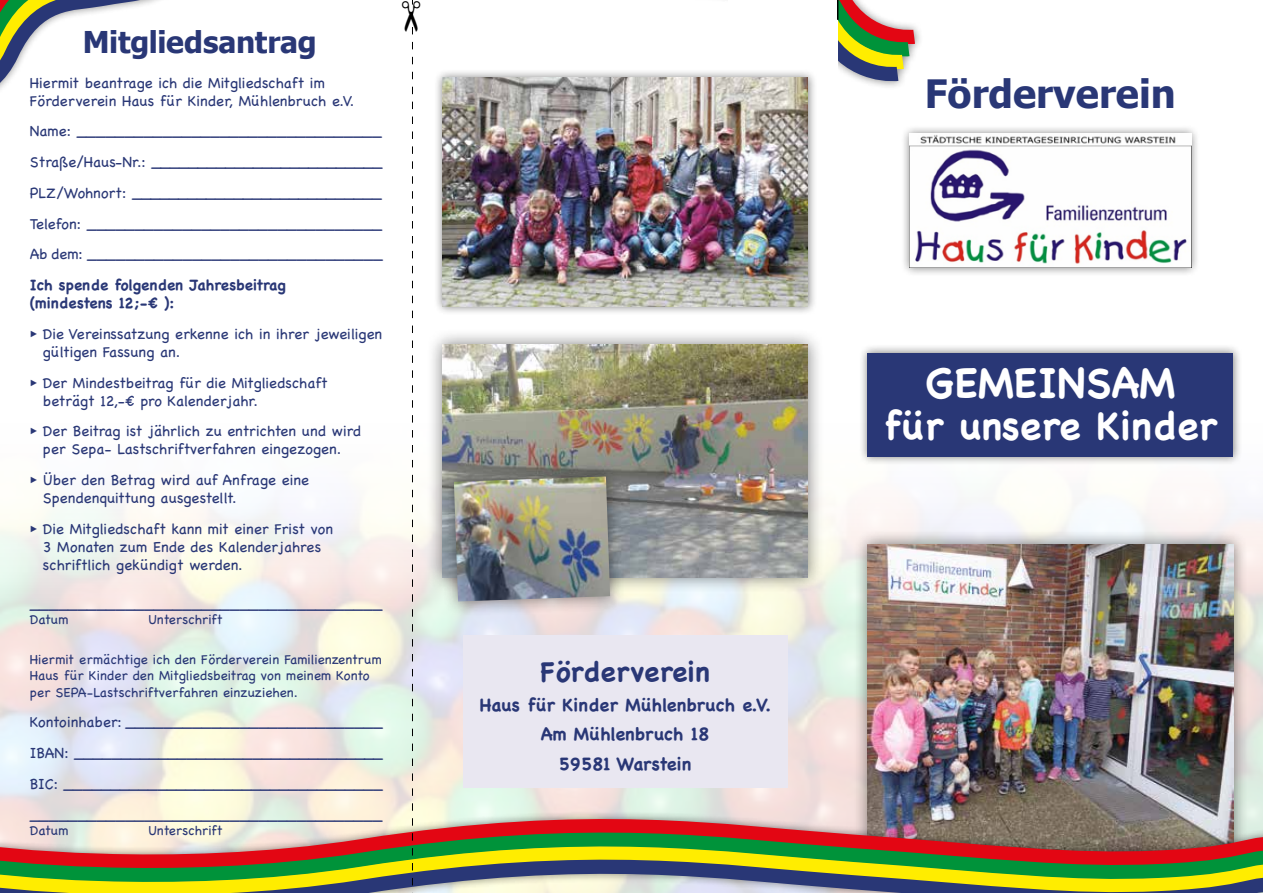
<style>
.page{position:relative;width:1263px;height:893px;background:#fff}
.page>*{position:absolute;margin:0;border:0;box-sizing:border-box;transform-origin:0 0}
.t1{font:700 42px "Chalkboard";color:#fff}
.t2{font:700 39px "Chalkboard";color:#fff}
.t3{font:700 39px "Tahoma";color:#293776}
.t4{font:700 30px "Tahoma";letter-spacing:-.01em;color:#293776}
.t5{font:700 27.75px "Chalkboard";color:#293776}
.t6{font:700 18px/29.4px "Chalkboard";color:#293776;text-align:center}
.t7{font:15px/18px "Chalkboard";color:#293776}
.t8{font:700 15px/18px "Chalkboard";color:#293776}
.t9{font:13.5px/16.2px "Chalkboard";color:#293776}
.s1{font-family:"Futura";font-weight:700}
</style>
<div class="page">
<div style="left:853px;top:530px;width:395px;height:344px;background:#000;opacity:.5"></div>
<img style="left:867px;top:544px;width:366px;height:250px">
<div style="left:900px;top:125px;width:301px;height:152px;background:#000;opacity:.5"></div>
<img style="left:909px;top:134px;width:282px;height:134px">
<div style="left:858px;top:344px;width:384px;height:121px;background:#000;opacity:.5"></div>
<div style="left:867px;top:353px;width:366px;height:103px;background:#293776"></div>
<svg style="left:0;top:794px;width:1263px;height:13px;background:#cbc7c0"></svg>
<svg style="left:0;top:807px;width:1263px;height:14px;background:#cdc7bd"></svg>
<svg style="left:0;top:821px;width:1263px;height:13px;background:#ca8f89"></svg>
<svg style="left:0;top:834px;width:1263px;height:59px;background:#938c4b"></svg>
<svg style="left:0;top:0;width:159px;height:90px"></svg>
<div style="left:433px;top:69px;width:384px;height:246px;background:#000;opacity:.5"></div>
<img style="left:442px;top:78px;width:366px;height:228px">
<svg style="left:619px;top:0;width:301px;height:88px"></svg>
<div style="left:463px;top:636px;width:324px;height:152px;background:#e9e7f1"></div>
<div style="left:426px;top:328px;width:398px;height:266px;background:#000;opacity:.5"></div>
<img style="left:442px;top:344px;width:366px;height:234px">
<div style="left:439px;top:461px;width:187px;height:156px;background:#000;opacity:.5"></div>
<img style="left:454px;top:476px;width:156px;height:125px">
<svg style="left:402px;top:0;width:19px;height:893px"></svg>
<h3 class="t4" style="left:83px;top:21px;width:235px">Mitgliedsantrag</h3>
<p class="t7" style="left:30px;top:73px;width:326px">Hiermit beantrage ich die Mitgliedschaft im<br>Förderverein Haus für Kinder, Mühlenbruch e.V.</p>
<p class="t7" style="left:30px;top:116px;width:354px;line-height:30.8px;text-align:justify">Name: ________________________________ Straße/Haus-Nr.: _________________________ PLZ/Wohnort: ___________________________ Telefon: _______________________________ Ab dem: _______________________________</p>
<p class="t8" style="left:30px;top:276px;width:258px">Ich spende folgenden Jahresbeitrag (mindestens 12;-€ ):</p>
<p class="t7" style="left:43px;top:325px;width:341px;text-indent:-13px"><span class="s1">▸</span> Die Vereinssatzung erkenne ich in ihrer jeweiligen gültigen Fassung an.</p>
<p class="t7" style="left:43px;top:373px;width:286px;text-indent:-13px"><span class="s1">▸</span> Der Mindestbeitrag für die Mitgliedschaft beträgt 12,-€ pro Kalenderjahr.</p>
<p class="t7" style="left:30px;top:422px;width:333px;text-align:center"><span class="s1">▸</span> Der Beitrag ist jährlich zu entrichten und wird per Sepa- Lastschriftverfahren eingezogen.</p>
<p class="t7" style="left:43px;top:471px;width:268px;text-indent:-13px"><span class="s1">▸</span> Über den Betrag wird auf Anfrage eine<br>Spendenquittung ausgestellt.</p>
<p class="t7" style="left:43px;top:520px;width:292px;text-indent:-13px"><span class="s1">▸</span> Die Mitgliedschaft kann mit einer Frist von<br>3 Monaten zum Ende des Kalenderjahres schriftlich gekündigt werden.</p>
<p class="t7" style="left:30px;top:595px;width:354px">_____________________________________</p>
<p class="t9" style="left:30px;top:611px;width:40px">Datum</p>
<p class="t9" style="left:148px;top:611px;width:76px">Unterschrift</p>
<p class="t9" style="left:30px;top:651px;width:353px">Hiermit ermächtige ich den Förderverein Familienzentrum<br>Haus für Kinder den Mitgliedsbeitrag von meinem Konto per SEPA-Lastschriftverfahren einzuziehen.</p>
<p class="t7" style="left:30px;top:707px;width:354px;line-height:30.8px;text-align:justify">Kontoinhaber: ___________________________ IBAN: _________________________________ BIC: __________________________________ _____________________________________</p>
<p class="t9" style="left:30px;top:823px;width:40px">Datum</p>
<p class="t9" style="left:148px;top:823px;width:76px">Unterschrift</p>
<h3 class="t5" style="left:540px;top:655px;width:171px">Förderverein</h3>
<p class="t6" style="left:480px;top:690px;width:293px">Haus für Kinder Mühlenbruch e.V.<br>Am Mühlenbruch 18<br>59581 Warstein</p>
<h2 class="t3" style="left:925px;top:66px;width:252px">Förderverein</h2>
<h1 class="t1" style="left:925px;top:358px;width:251px">GEMEINSAM</h1>
<h2 class="t2" style="left:883px;top:403px;width:335px">für unsere Kinder</h2>
</div>
